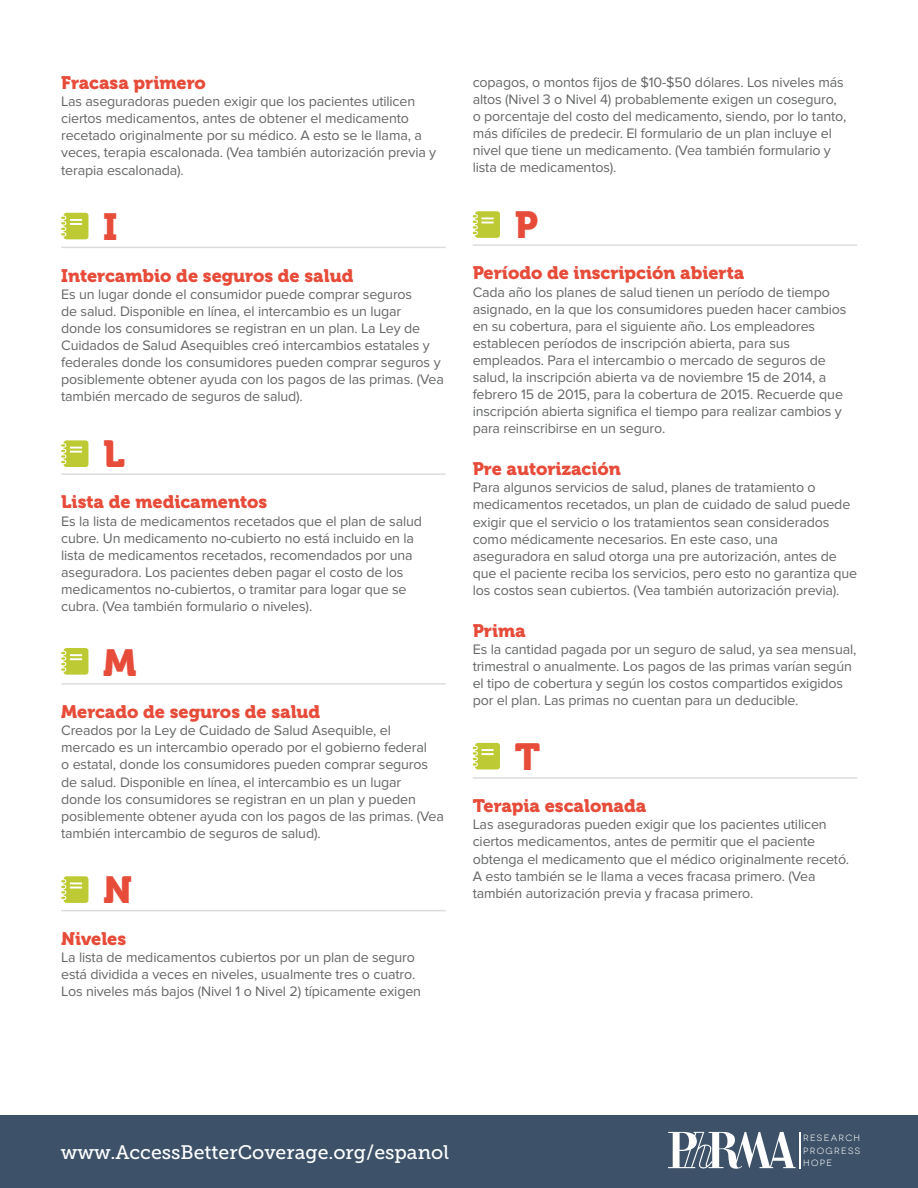
<style>
.page{position:relative;width:918px;height:1188px;background:#fff}
.page>*{position:absolute;margin:0;border:0;box-sizing:border-box;transform-origin:0 0}
.t1{font:37.5px "Museo 900";color:#e74b39}
.t2{font:19.5px "Museo Slab 500";color:#fff}
.t3{font:18px "Museo 900";color:#e74b39}
.t4{font:14.25px/17.1px "Proxima Nova";letter-spacing:-.01em;color:#656666}
.t5{font:9px/12.3px "Novecentowide";letter-spacing:.15em;color:#fff;text-align:justify}
</style>
<div class="page">
<div style="left:0;top:1116px;width:918px;height:72px;background:#3d5268"></div>
<svg style="left:668px;top:1132px;width:128px;height:37px"></svg>
<hr style="left:799px;top:1132px;width:1px;height:37px;background:#fff">
<hr style="left:61px;top:247px;width:385px;height:1px;background:#dcdddf">
<hr style="left:61px;top:473px;width:385px;height:2px;background:#dcdddf">
<hr style="left:61px;top:683px;width:385px;height:2px;background:#dcdddf">
<hr style="left:61px;top:910px;width:385px;height:1px;background:#dcdddf">
<hr style="left:473px;top:244px;width:384px;height:2px;background:#dcdddf">
<hr style="left:473px;top:777px;width:384px;height:2px;background:#dcdddf">
<svg style="left:61px;top:213px;width:27px;height:26px"></svg>
<svg style="left:472px;top:211px;width:28px;height:27px"></svg>
<svg style="left:472px;top:743px;width:28px;height:27px"></svg>
<svg style="left:61px;top:440px;width:27px;height:27px"></svg>
<svg style="left:61px;top:648px;width:27px;height:27px"></svg>
<svg style="left:61px;top:876px;width:27px;height:27px"></svg>
<p class="t3" style="left:61px;top:73px;width:146px">Fracasa primero</p>
<p class="t4" style="left:61px;top:93px;width:377px">Las aseguradoras pueden exigir que los pacientes utilicen ciertos medicamentos, antes de obtener el medicamento recetado originalmente por su médico. A esto se le llama, a veces, terapia escalonada. (Vea también autorización previa y terapia escalonada).</p>
<p class="t1" style="left:103px;top:205px;width:16px">I</p>
<p class="t3" style="left:61px;top:265px;width:294px">Intercambio de seguros de salud</p>
<p class="t4" style="left:61px;top:286px;width:384px">Es un lugar donde el consumidor puede comprar seguros<br>de salud. Disponible en línea, el intercambio es un lugar donde los consumidores se registran en un plan. La Ley de Cuidados de Salud Asequibles creó intercambios estatales y federales donde los consumidores pueden comprar seguros y posiblemente obtener ayuda con los pagos de las primas. (Vea también mercado de seguros de salud).</p>
<p class="t1" style="left:103px;top:432px;width:23px">L</p>
<p class="t3" style="left:61px;top:492px;width:208px">Lista de medicamentos</p>
<p class="t4" style="left:61px;top:513px;width:362px">Es la lista de medicamentos recetados que el plan de salud cubre. Un medicamento no-cubierto no está incluido en la lista de medicamentos recetados, recomendados por una aseguradora. Los pacientes deben pagar el costo de los medicamentos no-cubiertos, o tramitar para logar que se cubra. (Vea también formulario o niveles).</p>
<p class="t1" style="left:103px;top:642px;width:35px">M</p>
<p class="t3" style="left:61px;top:702px;width:261px">Mercado de seguros de salud</p>
<p class="t4" style="left:61px;top:722px;width:384px">Creados por la Ley de Cuidado de Salud Asequible, el mercado es un intercambio operado por el gobierno federal<br>o estatal, donde los consumidores pueden comprar seguros de salud. Disponible en línea, el intercambio es un lugar donde los consumidores se registran en un plan y pueden posiblemente obtener ayuda con los pagos de las primas. (Vea también intercambio de seguros de salud).</p>
<p class="t1" style="left:103px;top:869px;width:31px">N</p>
<p class="t3" style="left:61px;top:928px;width:67px">Niveles</p>
<p class="t4" style="left:61px;top:949px;width:361px">La lista de medicamentos cubiertos por un plan de seguro está dividida a veces en niveles, usualmente tres o cuatro.<br>Los niveles más bajos (Nivel 1 o Nivel 2) típicamente exigen</p>
<p class="t4" style="left:473px;top:74px;width:375px">copagos, o montos fijos de $10-$50 dólares. Los niveles más altos (Nivel 3 o Nivel 4) probablemente exigen un coseguro, o porcentaje del costo del medicamento, siendo, por lo tanto, más difíciles de predecir. El formulario de un plan incluye el nivel que tiene un medicamento. (Vea también formulario y lista de medicamentos).</p>
<p class="t1" style="left:515px;top:203px;width:25px">P</p>
<p class="t3" style="left:473px;top:263px;width:273px">Período de inscripción abierta</p>
<p class="t4" style="left:473px;top:283px;width:375px">Cada año los planes de salud tienen un período de tiempo asignado, en la que los consumidores pueden hacer cambios en su cobertura, para el siguiente año. Los empleadores establecen períodos de inscripción abierta, para sus empleados. Para el intercambio o mercado de seguros de salud, la inscripción abierta va de noviembre 15 de 2014, a febrero 15 de 2015, para la cobertura de 2015. Recuerde que inscripción abierta significa el tiempo para realizar cambios y para reinscribirse en un seguro.</p>
<p class="t3" style="left:473px;top:459px;width:150px">Pre autorización</p>
<p class="t4" style="left:473px;top:479px;width:386px">Para algunos servicios de salud, planes de tratamiento o medicamentos recetados, un plan de cuidado de salud puede exigir que el servicio o los tratamientos sean considerados como médicamente necesarios. En este caso, una aseguradora en salud otorga una pre autorización, antes de que el paciente reciba los servicios, pero esto no garantiza que los costos sean cubiertos. (Vea también autorización previa).</p>
<p class="t3" style="left:473px;top:620px;width:55px">Prima</p>
<p class="t4" style="left:473px;top:641px;width:385px">Es la cantidad pagada por un seguro de salud, ya sea mensual, trimestral o anualmente. Los pagos de las primas varían según el tipo de cobertura y según los costos compartidos exigidos por el plan. Las primas no cuentan para un deducible.</p>
<p class="t1" style="left:515px;top:736px;width:27px">T</p>
<p class="t3" style="left:473px;top:796px;width:175px">Terapia escalonada</p>
<p class="t4" style="left:473px;top:816px;width:378px">Las aseguradoras pueden exigir que los pacientes utilicen ciertos medicamentos, antes de permitir que el paciente obtenga el medicamento que el médico originalmente recetó.<br>A esto también se le llama a veces fracasa primero. (Vea también autorización previa y fracasa primero.</p>
<p class="t2" style="left:61px;top:1141px;width:390px">www.AccessBetterCoverage.org/espanol</p>
<p class="t5" style="left:803px;top:1132px;width:59px">RESEARCH PROGRESS HOPE</p>
</div>
